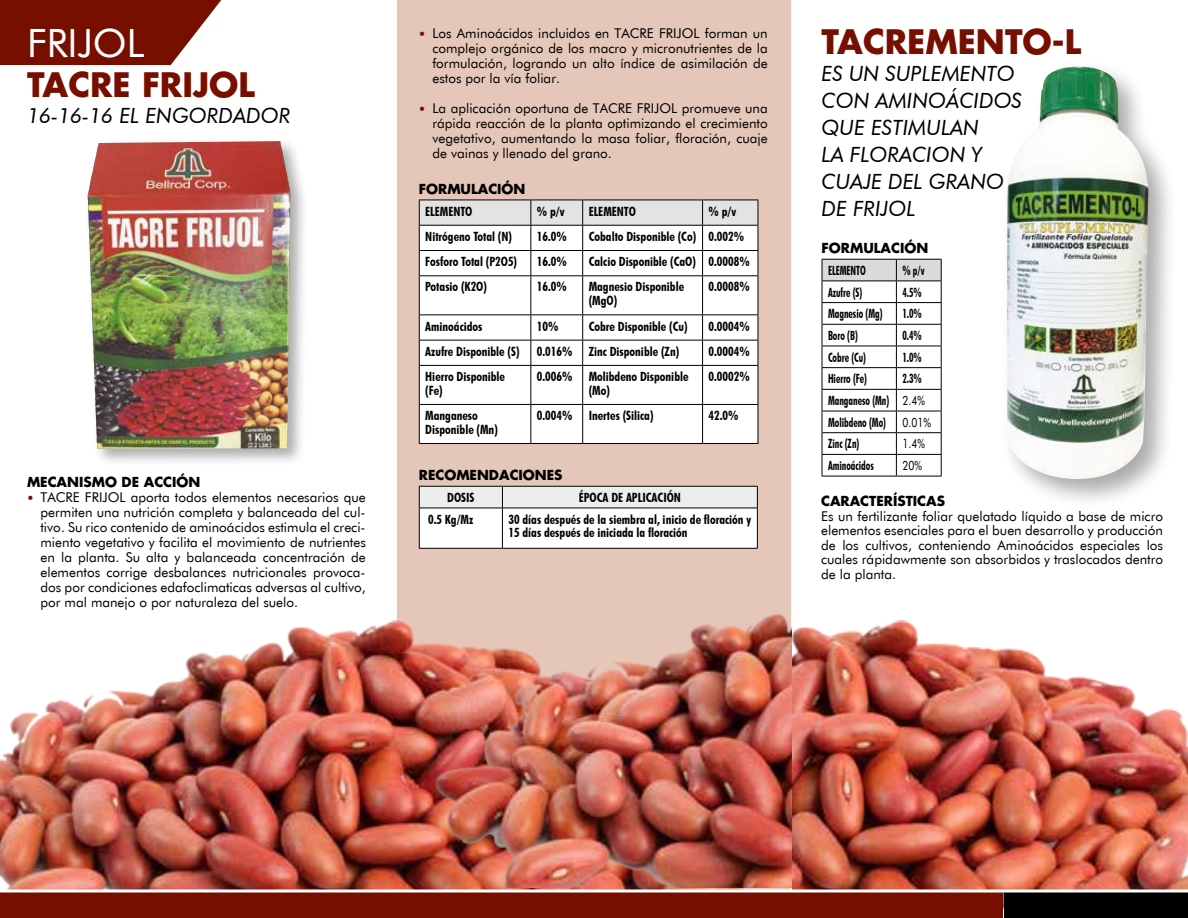
<style>
.page{position:relative;width:1188px;height:918px;background:#fff}
.page>*{position:absolute;margin:0;border:0;box-sizing:border-box;transform-origin:0 0}
.t1{font:39px "Futura BT";color:#fff}
.t2{font:700 33px "Futura LT";color:#770f00}
.t3{font:italic 21px/27px "Futura BT";color:#000}
.t4{font:13.5px/15px "Futura BT";color:#000;text-align:justify}
.t5{font:700 13.5px "Futura LT";color:#000}
.t6{font:700 condensed 12.75px/13.8px "Futura BT";color:#000}
.t7{font:700 condensed 12.75px/21.8px "Futura BT";color:#000;scale:.8 1}
.t8{font:12.75px "Futura BT";color:#000;scale:.8 1}
.s1{font-family:"Calibri";color:#770f00}
.s2{font-weight:400;font-stretch:normal}
</style>
<div class="page">
<div style="left:397px;top:0;width:394px;height:890px;background:#e5c7ba"></div>
<img style="left:0;top:610px;width:745px;height:280px">
<img style="left:436px;top:545px;width:356px;height:343px">
<img style="left:792px;top:619px;width:396px;height:291px">
<svg style="left:0;top:0;width:222px;height:65px;background:#862a1c"></svg>
<svg style="left:420px;top:276px;width:338px;height:167px"></svg>
<svg style="left:419px;top:200px;width:340px;height:75px"></svg>
<hr style="left:419px;top:275px;width:112px;height:1px;background:#000">
<hr style="left:419px;top:276px;width:1px;height:38px;background:#000">
<hr style="left:531px;top:275px;width:52px;height:1px;background:#000">
<hr style="left:530px;top:276px;width:1px;height:38px;background:#000">
<hr style="left:583px;top:275px;width:120px;height:1px;background:#000">
<hr style="left:582px;top:276px;width:1px;height:38px;background:#000">
<hr style="left:703px;top:275px;width:55px;height:1px;background:#000">
<hr style="left:702px;top:276px;width:1px;height:38px;background:#000">
<hr style="left:758px;top:276px;width:1px;height:38px;background:#000">
<hr style="left:419px;top:314px;width:112px;height:1px;background:#000">
<hr style="left:531px;top:314px;width:52px;height:1px;background:#000">
<hr style="left:583px;top:314px;width:120px;height:1px;background:#000">
<hr style="left:703px;top:314px;width:55px;height:1px;background:#000">
<hr style="left:419px;top:340px;width:112px;height:1px;background:#000">
<svg style="left:419px;top:315px;width:1px;height:50px"></svg>
<hr style="left:531px;top:340px;width:52px;height:1px;background:#000">
<svg style="left:530px;top:315px;width:1px;height:50px"></svg>
<hr style="left:583px;top:340px;width:120px;height:1px;background:#000">
<svg style="left:582px;top:315px;width:1px;height:50px"></svg>
<hr style="left:703px;top:340px;width:55px;height:1px;background:#000">
<svg style="left:702px;top:315px;width:1px;height:50px"></svg>
<svg style="left:758px;top:315px;width:1px;height:50px"></svg>
<hr style="left:419px;top:365px;width:112px;height:1px;background:#000">
<hr style="left:419px;top:366px;width:1px;height:38px;background:#000">
<hr style="left:531px;top:365px;width:52px;height:1px;background:#000">
<hr style="left:530px;top:366px;width:1px;height:38px;background:#000">
<hr style="left:583px;top:365px;width:120px;height:1px;background:#000">
<hr style="left:582px;top:366px;width:1px;height:38px;background:#000">
<hr style="left:703px;top:365px;width:55px;height:1px;background:#000">
<hr style="left:702px;top:366px;width:1px;height:38px;background:#000">
<hr style="left:758px;top:366px;width:1px;height:38px;background:#000">
<hr style="left:419px;top:404px;width:112px;height:1px;background:#000">
<hr style="left:419px;top:405px;width:1px;height:38px;background:#000">
<hr style="left:531px;top:404px;width:52px;height:1px;background:#000">
<hr style="left:530px;top:405px;width:1px;height:38px;background:#000">
<hr style="left:583px;top:404px;width:120px;height:1px;background:#000">
<hr style="left:582px;top:405px;width:1px;height:38px;background:#000">
<hr style="left:703px;top:404px;width:55px;height:1px;background:#000">
<hr style="left:702px;top:405px;width:1px;height:38px;background:#000">
<hr style="left:758px;top:405px;width:1px;height:38px;background:#000">
<hr style="left:419px;top:443px;width:112px;height:1px;background:#000">
<hr style="left:531px;top:443px;width:52px;height:1px;background:#000">
<hr style="left:583px;top:443px;width:120px;height:1px;background:#000">
<hr style="left:703px;top:443px;width:55px;height:1px;background:#000">
<svg style="left:419px;top:486px;width:339px;height:62px"></svg>
<hr style="left:419px;top:508px;width:83px;height:1px;background:#000">
<hr style="left:419px;top:508px;width:1px;height:40px;background:#000">
<hr style="left:502px;top:508px;width:256px;height:1px;background:#000">
<hr style="left:502px;top:508px;width:1px;height:40px;background:#000">
<hr style="left:757px;top:508px;width:1px;height:40px;background:#000">
<hr style="left:419px;top:548px;width:83px;height:1px;background:#000">
<hr style="left:502px;top:548px;width:256px;height:1px;background:#000">
<div style="left:1000px;top:60px;width:178px;height:449px;background:#000;opacity:.33"></div>
<img style="left:1006px;top:67px;width:142px;height:415px">
<div style="left:0;top:891px;width:1003px;height:27px;background:#770f00"></div>
<div style="left:1004px;top:891px;width:184px;height:27px;background:#000"></div>
<hr style="left:0;top:890px;width:1188px;height:2px;background:#fff">
<svg style="left:822px;top:259px;width:120px;height:217px"></svg>
<hr style="left:822px;top:476px;width:74px;height:1px;background:#000">
<hr style="left:896px;top:476px;width:46px;height:1px;background:#000">
<div style="left:84px;top:138px;width:225px;height:329px;background:#000;opacity:.33"></div>
<img style="left:87px;top:141px;width:203px;height:308px">
<h1 class="t1" style="left:27px;top:19px;width:119px">FRIJOL</h1>
<h2 class="t2" style="left:27px;top:63px;width:229px">TACRE FRIJOL</h2>
<h3 class="t3" style="left:27px;top:101px;width:265px">16-16-16 EL ENGORDADOR</h3>
<p class="t4" style="left:432px;top:26px;width:337px;text-indent:-14px"><span class="s1">•</span> Los Aminoácidos incluidos en TACRE FRIJOL forman un complejo orgánico de los macro y micronutrientes de la formulación, logrando un alto índice de asimilación de estos por la vía foliar.</p>
<p class="t4" style="left:432px;top:101px;width:337px;text-indent:-14px"><span class="s1">•</span> La aplicación oportuna de TACRE FRIJOL promueve una rápida reacción de la planta optimizando el crecimiento vegetativo, aumentando la masa foliar, floración, cuaje de vainas y llenado del grano.</p>
<p class="t5" style="left:419px;top:180px;width:108px">FORMULACIÓN</p>
<p class="t6" style="left:425px;top:204px;width:49px">ELEMENTO</p>
<p class="t6" style="left:537px;top:204px;width:29px">% p/v</p>
<p class="t6" style="left:589px;top:204px;width:49px">ELEMENTO</p>
<p class="t6" style="left:709px;top:204px;width:29px">% p/v</p>
<p class="t6" style="left:425px;top:229px;width:88px">Nitrógeno Total (N)</p>
<p class="t6" style="left:537px;top:229px;width:32px">16.0%</p>
<p class="t6" style="left:589px;top:229px;width:157px">Cobalto Disponible (Co) 0.002%</p>
<p class="t6" style="left:425px;top:255px;width:93px">Fosforo Total (P2O5)</p>
<p class="t6" style="left:537px;top:255px;width:32px">16.0%</p>
<p class="t6" style="left:589px;top:255px;width:163px">Calcio Disponible (CaO) 0.0008%</p>
<p class="t6" style="left:425px;top:280px;width:63px">Potasio (K2O)</p>
<p class="t6" style="left:537px;top:280px;width:32px">16.0%</p>
<p class="t6" style="left:589px;top:280px;width:97px">Magnesio Disponible (MgO)</p>
<p class="t6" style="left:709px;top:280px;width:43px">0.0008%</p>
<p class="t6" style="left:425px;top:319px;width:59px">Aminoácidos</p>
<p class="t6" style="left:537px;top:319px;width:23px">10%</p>
<p class="t6" style="left:589px;top:319px;width:100px">Cobre Disponible (Cu)</p>
<p class="t6" style="left:709px;top:319px;width:43px">0.0004%</p>
<p class="t6" style="left:425px;top:344px;width:96px">Azufre Disponible (S)</p>
<p class="t6" style="left:537px;top:344px;width:37px">0.016%</p>
<p class="t6" style="left:589px;top:344px;width:92px">Zinc Disponible (Zn)</p>
<p class="t6" style="left:709px;top:344px;width:43px">0.0004%</p>
<p class="t6" style="left:425px;top:370px;width:81px">Hierro Disponible (Fe)</p>
<p class="t6" style="left:537px;top:370px;width:37px">0.006%</p>
<p class="t6" style="left:589px;top:370px;width:101px">Molibdeno Disponible (Mo)</p>
<p class="t6" style="left:709px;top:370px;width:43px">0.0002%</p>
<p class="t6" style="left:425px;top:409px;width:74px">Manganeso<br>Disponible (Mn)</p>
<p class="t6" style="left:537px;top:409px;width:37px">0.004%</p>
<p class="t6" style="left:589px;top:409px;width:66px">Inertes (Silica)</p>
<p class="t6" style="left:709px;top:409px;width:32px">42.0%</p>
<p class="t5" style="left:419px;top:466px;width:145px">RECOMENDACIONES</p>
<p class="t6" style="left:447px;top:490px;width:29px">DOSIS</p>
<p class="t6" style="left:579px;top:490px;width:104px">ÉPOCA DE APLICACIÓN</p>
<p class="t6" style="left:428px;top:512px;width:47px">0.5 Kg/Mz</p>
<p class="t6" style="left:508px;top:512px;width:244px">30 días después de la siembra al, inicio de floración y<br>15 días después de iniciada la floración</p>
<h2 class="t2" style="left:822px;top:20px;width:261px">TACREMENTO-L</h2>
<h3 class="t3" style="left:822px;top:60px;width:202px">ES UN SUPLEMENTO<br>CON AMINOÁCIDOS<br>QUE ESTIMULAN<br>LA FLORACION Y<br>CUAJE DEL GRANO<br>DE FRIJOL</h3>
<p class="t5" style="left:822px;top:239px;width:108px">FORMULACIÓN</p>
<p class="t7" style="left:828px;top:259px;width:49px">ELEMENTO</p>
<p class="t7" style="left:902px;top:259px;width:29px">% p/v</p>
<p class="t7" style="left:828px;top:281px;width:44px">Azufre (S)</p>
<p class="t7" style="left:902px;top:281px;width:26px">4.5%</p>
<p class="t7" style="left:828px;top:303px;width:70px">Magnesio (Mg)</p>
<p class="t7" style="left:902px;top:303px;width:26px">1.0%</p>
<p class="t7" style="left:828px;top:324px;width:39px">Boro (B)</p>
<p class="t7" style="left:902px;top:324px;width:26px">0.4%</p>
<p class="t7" style="left:828px;top:346px;width:49px">Cobre (Cu)</p>
<p class="t7" style="left:902px;top:346px;width:26px">1.0%</p>
<p class="t7" style="left:828px;top:368px;width:50px">Hierro (Fe)</p>
<p class="t7" style="left:828px;top:368px;width:123px;text-indent:74px">2.3%<br>Manganeso (Mn) <span class="s2">2.4%<br></span>Molibdeno (Mo)</p>
<p class="t8" style="left:902px;top:414px;width:37px">0.01%</p>
<p class="t7" style="left:828px;top:433px;width:41px">Zinc (Zn)</p>
<p class="t8" style="left:902px;top:436px;width:30px">1.4%</p>
<p class="t7" style="left:828px;top:455px;width:59px">Aminoácidos</p>
<p class="t8" style="left:902px;top:458px;width:26px">20%</p>
<p class="t5" style="left:27px;top:473px;width:175px">MECANISMO DE ACCIÓN</p>
<p class="t4" style="left:40px;top:490px;width:327px;text-indent:-14px"><span class="s1">•</span> TACRE FRIJOL aporta todos elementos necesarios que permiten una nutrición completa y balanceada del cul&shy;tivo. Su rico contenido de aminoácidos estimula el creci&shy;miento vegetativo y facilita el movimiento de nutrientes en la planta. Su alta y balanceada concentración de elementos corrige desbalances nutricionales provoca&shy;dos por condiciones edafoclimaticas adversas al cultivo, por mal manejo o por naturaleza del suelo.</p>
<p class="t5" style="left:821px;top:492px;width:125px">CARACTERÍSTICAS</p>
<p class="t4" style="left:821px;top:508px;width:343px;line-height:14.5px">Es un fertilizante foliar quelatado líquido a base de micro elementos esenciales para el buen desarrollo y producción de los cultivos, conteniendo Aminoácidos especiales los cuales rápidawmente son absorbidos y traslocados dentro de la planta.</p>
</div>
